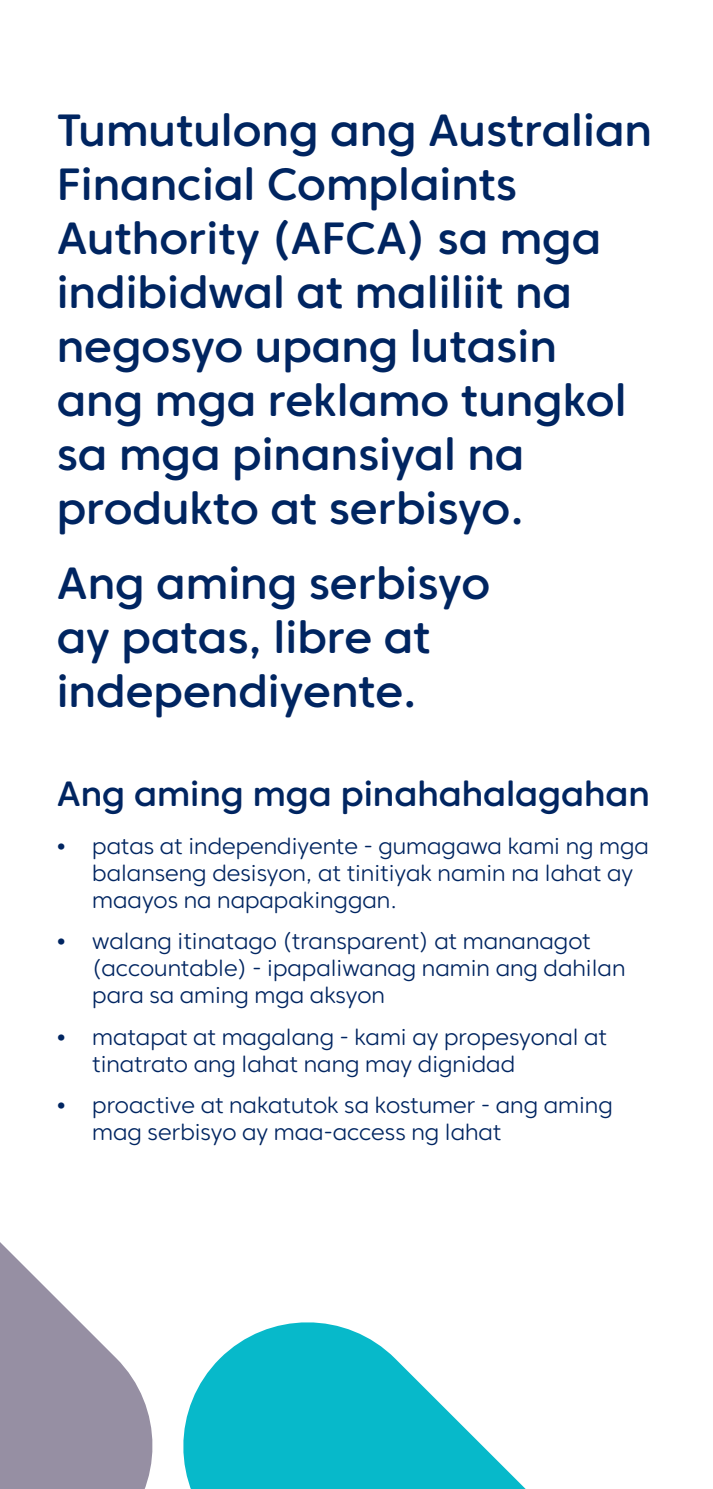
<style>
.page{position:relative;width:713px;height:1489px;background:#fff}
.page>*{position:absolute;margin:0;border:0;box-sizing:border-box;transform-origin:0 0}
.t1{font:500 45px/54px "Core Sans CR 55";color:#002561}
.t2{font:500 35px "Core Sans CR 55";color:#002561}
.t3{font:300 22.5px/27px "Core Sans CR 35";color:#002561}
.s1{font-family:"Core Sans CR 65";font-weight:700}
</style>
<div class="page">
<svg style="left:183px;top:1322px;width:342px;height:166px;fill:#07b9ca"></svg>
<svg style="left:0;top:1242px;width:153px;height:246px;fill:#968fa3"></svg>
<h1 class="t1" style="left:57px;top:102px;width:596px">Tumutulong ang Australian<br>Financial Complaints<br>Authority (AFCA) sa mga indibidwal at maliliit na negosyo upang lutasin ang mga reklamo tungkol sa mga pinansiyal na produkto at serbisyo.</h1>
<h1 class="t1" style="left:57px;top:556px;width:435px">Ang aming serbisyo ay patas, libre at independiyente.</h1>
<h2 class="t2" style="left:57px;top:771px;width:594px">Ang aming mga pinahahalagahan</h2>
<p class="t3" style="left:92px;top:832px;width:558px;text-indent:-35px"><span class="s1">•</span> patas at independiyente - gumagawa kami ng mga balanseng desisyon, at tinitiyak namin na lahat ay maayos na napapakinggan.</p>
<p class="t3" style="left:92px;top:927px;width:534px;text-indent:-35px"><span class="s1">•</span> walang itinatago (transparent) at mananagot (accountable) - ipapaliwanag namin ang dahilan para sa aming mga aksyon</p>
<p class="t3" style="left:92px;top:1022px;width:516px;text-indent:-35px"><span class="s1">•</span> matapat at magalang - kami ay propesyonal at tinatrato ang lahat nang may dignidad</p>
<p class="t3" style="left:92px;top:1091px;width:521px;text-indent:-35px"><span class="s1">•</span> proactive at nakatutok sa kostumer - ang aming mag serbisyo ay maa-access ng lahat</p>
</div>
